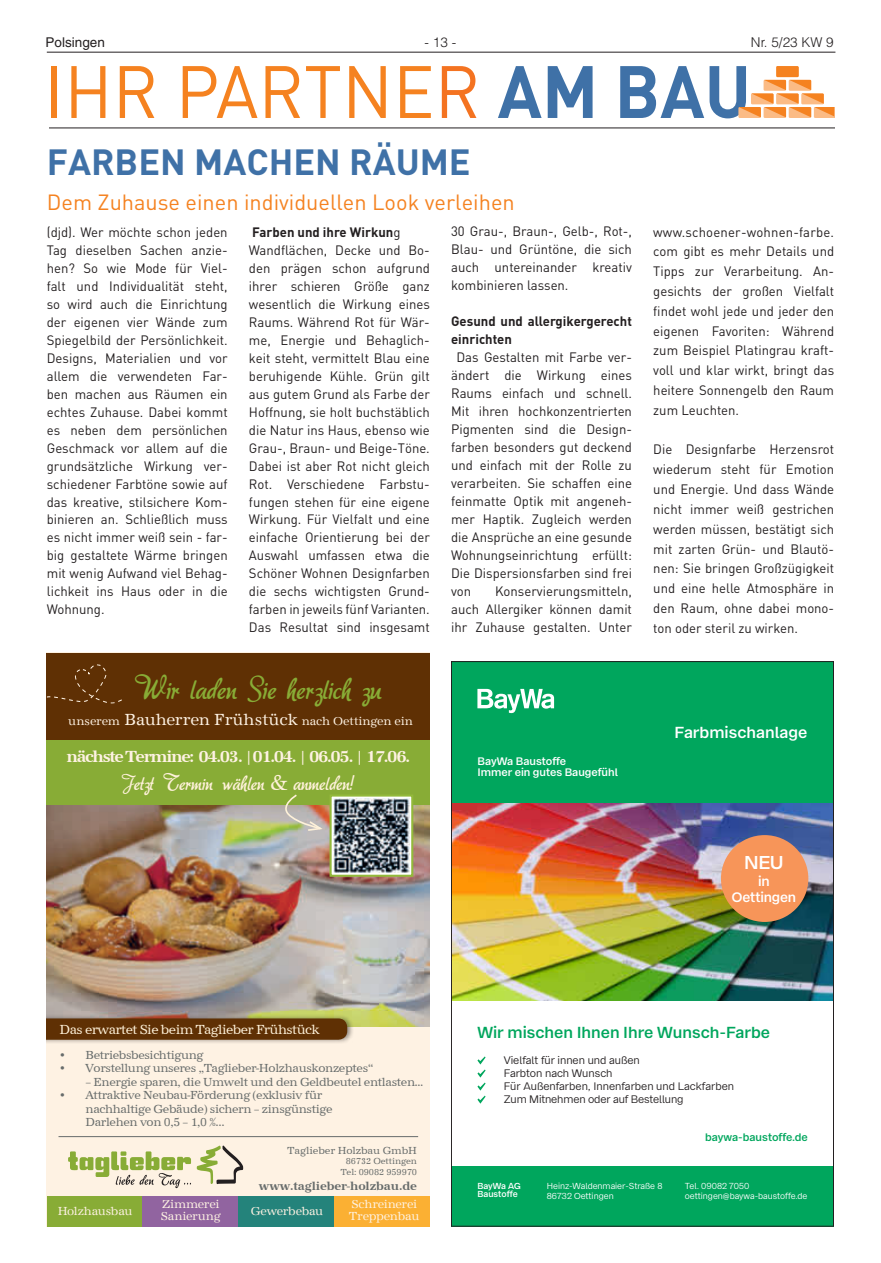
<style>
.page{position:relative;width:881px;height:1263px;background:#fff}
.page>*{position:absolute;margin:0;border:0;box-sizing:border-box;transform-origin:0 0}
.t1{font:72.9px "DIN";color:#f58220;scale:.95 1}
.t2{font:700 36px "DIN";color:#3f71a7}
.t3{font:28.5px "aka Dora";letter-spacing:-.01em;color:#88ac36}
.t4{font:22.5px "URW Antiqua";color:#fef1d9}
.t5{font:21.75px "DIN";color:#f58220}
.t6{font:19.5px "aka Dora";letter-spacing:-.01em;color:#fef1d9}
.t7{font:600 18.6px "Bay Wa Sans";color:#fff}
.t8{font:700 16.5px "URW Antiqua";letter-spacing:-.08em;color:#fef2e3}
.t9{font:600 15.9px "Bay Wa Sans";color:#00a65d}
.t10{font:600 15.9px "Bay Wa Sans";color:#fff}
.t11{font:600 13.65px/16.5px "Bay Wa Sans";letter-spacing:-.015em;color:#fff;text-align:center}
.t12{font:13.5px/18px "DIN";color:#231f20;text-align:justify}
.t13{font:13.5px "URW Antiqua";letter-spacing:-.04em;color:#fef1d9}
.t14{font:700 13.5px/18px "DIN";color:#231f20}
.t15{font:300 13.5px "Helvetica LT";color:#231f20}
.t16{font:13.5px "Helvetica LT";color:#231f20}
.t17{font:12px/13.5px "URW Antiqua";letter-spacing:-.03em;color:#676c6b}
.t18{font:12px/12px "Antiqua";letter-spacing:-.01em;color:#fef2e3}
.t19{font:700 12px "URW Antiqua";letter-spacing:-.01em;color:#676c6b}
.t20{font:10.8px/13px "Bay Wa Sans";color:#231f20}
.t21{font:600 10.8px/10.8px "Bay Wa Sans";color:#fff}
.t22{font:600 10.8px "Bay Wa Sans";color:#00a65d}
.t23{font:10.5px "URW Antiqua";letter-spacing:-.01em;color:#676c6b}
.t24{font:9px/10.8px "URW Antiqua";letter-spacing:-.01em;color:#676c6b;text-align:center}
.t25{font:8.7px/10.5px "Bay Wa Sans";color:#fff}
.t26{font:600 8.7px/8.7px "Bay Wa Sans";color:#fff}
.s1{color:#f47321}
.s2{font-weight:700;color:#3f71a7}
.s3{font-weight:700}
.s4{font-size:16.5px}
</style>
<div class="page">
<hr style="left:47px;top:52px;width:788px;height:1px;background:#231f20">
<div style="left:47px;top:653px;width:382px;height:574px;background:#fef2e3"></div>
<img style="left:47px;top:804px;width:382px;height:223px">
<div style="left:47px;top:653px;width:382px;height:94px;background:#5f3004"></div>
<div style="left:47px;top:740px;width:382px;height:64px;background:#88ac36"></div>
<div style="left:47px;top:1196px;width:95px;height:31px;background:#88ac36"></div>
<div style="left:142px;top:1196px;width:96px;height:31px;background:#9164a0"></div>
<div style="left:238px;top:1196px;width:96px;height:31px;background:#24837b"></div>
<div style="left:334px;top:1196px;width:95px;height:31px;background:#fbb033"></div>
<div style="left:47px;top:1014px;width:307px;height:30px;background:#231f20;opacity:.49"></div>
<svg style="left:47px;top:1018px;width:300px;height:22px;background:#613308"></svg>
<hr style="left:58px;top:1136px;width:360px;height:1px;background:#676c6b">
<div style="left:330px;top:795px;width:82px;height:81px;background:linear-gradient(to right,#fff,#fff)"></div>
<div style="left:329px;top:794px;width:84px;height:83px;border:2px solid #93b93b"></div>
<img style="left:333px;top:798px;width:76px;height:75px">
<svg style="left:280px;top:794px;width:45px;height:38px"></svg>
<svg style="left:68px;top:1145px;width:175px;height:43px"></svg>
<svg style="left:47px;top:664px;width:75px;height:40px"></svg>
<div style="left:451px;top:1166px;width:382px;height:60px;background:#00a65d"></div>
<img style="left:453px;top:803px;width:378px;height:197px">
<div style="left:720px;top:835px;width:88px;height:87px;background:#f79559;border-radius:50%"></div>
<svg style="left:477px;top:1056px;width:8px;height:48px"></svg>
<div style="left:451px;top:661px;width:382px;height:142px;background:#00a65d"></div>
<svg style="left:477px;top:689px;width:77px;height:24px"></svg>
<svg style="left:738px;top:66px;width:95px;height:52px"></svg>
<hr style="left:49px;top:128px;width:784px;height:1px;background:#231f20">
<p class="t16" style="left:45px;top:34px;width:61px">Polsingen</p>
<p class="t15" style="left:424px;top:34px;width:33px">- 13 -</p>
<p class="t15" style="left:750px;top:34px;width:84px">Nr. 5/23 KW 9</p>
<h1 class="t1" style="left:45px;top:46px;width:744px">IHR PARTNE<span class="s1">R</span> <span class="s2">AM BAU</span></h1>
<h2 class="t2" style="left:47px;top:138px;width:425px">FARBEN MACHEN RÄUME</h2>
<h3 class="t5" style="left:47px;top:189px;width:469px">Dem Zuhause einen individuellen Look verleihen</h3>
<p class="t12" style="left:47px;top:222px;width:182px">(djd). Wer möchte schon jeden Tag dieselben Sachen anzie&shy;hen? So wie Mode für Viel&shy;falt und Individualität steht, so wird auch die Einrichtung der eigenen vier Wände zum Spiegelbild der Persönlichkeit.<br>Designs, Materialien und vor allem die verwendeten Far&shy;ben machen aus Räumen ein echtes Zuhause. Dabei kommt es neben dem persönlichen Geschmack vor allem auf die grundsätzliche Wirkung ver&shy;schiedener Farbtöne sowie auf das kreative, stilsichere Kom&shy;binieren an. Schließlich muss es nicht immer weiß sein - far&shy;big gestaltete Wärme bringen mit wenig Aufwand viel Behag&shy;lichkeit ins Haus oder in die Wohnung.</p>
<p class="t12" style="left:249px;top:222px;width:182px;text-align:left"><span class="s3">Farben und ihre Wirkun</span>g<br>Wandflächen, Decke und Bo&shy;den prägen schon aufgrund ihrer schieren Größe ganz wesentlich die Wirkung eines<br>Raums. Während Rot für Wär&shy;me, Energie und Behaglich&shy;keit steht, vermittelt Blau eine beruhigende Kühle. Grün gilt aus gutem Grund als Farbe der<br>Hoffnung, sie holt buchstäblich die Natur ins Haus, ebenso wie<br>Grau-, Braun- und Beige-Töne.<br>Dabei ist aber Rot nicht gleich<br>Rot. Verschiedene Farbstu&shy;fungen stehen für eine eigene<br>Wirkung. Für Vielfalt und eine einfache Orientierung bei der<br>Auswahl umfassen etwa die<br>Schöner Wohnen Designfarben die sechs wichtigsten Grund&shy;farben in jeweils fünf Varianten.<br>Das Resultat sind insgesamt</p>
<p class="t12" style="left:451px;top:222px;width:182px">30 Grau-, Braun-, Gelb-, Rot-, Blau- und Grüntöne, die sich auch untereinander kreativ kombinieren lassen.</p>
<p class="t12" style="left:653px;top:221px;width:182px;line-height:19.8px">www.schoener-wohnen-farbe. com gibt es mehr Details und Tipps zur Verarbeitung. An&shy;gesichts der großen Vielfalt findet wohl jede und jeder den eigenen Favoriten: Während zum Beispiel Platingrau kraft&shy;voll und klar wirkt, bringt das heitere Sonnengelb den Raum zum Leuchten.</p>
<p class="t12" style="left:653px;top:439px;width:182px;line-height:19.8px">Die Designfarbe Herzensrot wiederum steht für Emotion und Energie. Und dass Wände nicht immer weiß gestrichen werden müssen, bestätigt sich mit zarten Grün- und Blautö&shy;nen: Sie bringen Großzügigkeit und eine helle Atmosphäre in den Raum, ohne dabei mono&shy;ton oder steril zu wirken.</p>
<p class="t14" style="left:451px;top:312px;width:182px">Gesund und allergikergerecht einrichten</p>
<p class="t12" style="left:451px;top:348px;width:182px;text-indent:5px">Das Gestalten mit Farbe ver&shy;ändert die Wirkung eines Raums einfach und schnell.<br>Mit ihren hochkonzentrierten Pigmenten sind die Design&shy;farben besonders gut deckend und einfach mit der Rolle zu verarbeiten. Sie schaffen eine feinmatte Optik mit angeneh&shy;mer Haptik. Zugleich werden die Ansprüche an eine gesunde Wohnungseinrichtung erfüllt:<br>Die Dispersionsfarben sind frei von</p>
<p class="t12" style="left:451px;top:582px;width:182px;text-indent:44px">Konservierungsmitteln, auch Allergiker können damit ihr Zuhause gestalten. Unter</p>
<h3 class="t3" style="left:135px;top:670px;width:248px">Wir laden Sie herzlich zu</h3>
<p class="t18" style="left:68px;top:715px;width:346px">unserem <span class="s4">Bauherren Frühstück</span> nach Oettingen ein</p>
<p class="t8" style="left:67px;top:746px;width:345px">nächste Termine: 04.03. |01.04. | 06.05. | 17.06.</p>
<h3 class="t6" style="left:122px;top:770px;width:144px">Jetzt Termin wählen</h3>
<h3 class="t6" style="left:293px;top:770px;width:63px">anmelden!</h3>
<h3 class="t4" style="left:270px;top:770px;width:19px">&amp;</h3>
<p class="t13" style="left:60px;top:1022px;width:261px">Das erwartet Sie beim Taglieber Frühstück</p>
<p class="t17" style="left:58px;top:1048px;width:146px">• Betriebsbesichtigung</p>
<p class="t17" style="left:58px;top:1062px;width:316px">• Vorstellung unseres „Taglieber-Holzhauskonzeptes“</p>
<p class="t17" style="left:85px;top:1075px;width:339px">– Energie sparen, die Umwelt und den Geldbeutel entlasten…</p>
<p class="t17" style="left:85px;top:1089px;width:248px;text-indent:-27px">• Attraktive Neubau-Förderung (exklusiv für nachhaltige Gebäude) sichern – zinsgünstige<br>Darlehen von 0,5 – 1,0 %...</p>
<p class="t23" style="left:287px;top:1144px;width:131px">Taglieber Holzbau GmbH</p>
<p class="t24" style="left:340px;top:1156px;width:78px">86732 Oettingen<br>Tel: 09082 959970</p>
<p class="t19" style="left:259px;top:1178px;width:159px">www.taglieber-holzbau.de</p>
<p class="t18" style="left:58px;top:1205px;width:76px">Holzhausbau</p>
<p class="t18" style="left:161px;top:1198px;width:61px">Zimmerei<br>Sanierung</p>
<p class="t18" style="left:250px;top:1205px;width:74px">Gewerbebau</p>
<p class="t18" style="left:349px;top:1198px;width:72px">Schreinerei<br>Treppenbau</p>
<p class="t21" style="left:477px;top:756px;width:142px">BayWa Baustoffe<br>Immer ein gutes Baugefühl</p>
<p class="t10" style="left:674px;top:722px;width:134px">Farbmischanlage</p>
<h3 class="t7" style="left:743px;top:851px;width:41px">NEU</h3>
<p class="t11" style="left:731px;top:873px;width:66px">in<br>Oettingen</p>
<p class="t9" style="left:477px;top:1023px;width:294px">Wir mischen Ihnen Ihre Wunsch-Farbe</p>
<p class="t20" style="left:503px;top:1054px;width:232px">Vielfalt für innen und außen<br>Farbton nach Wunsch<br>Für Außenfarben, Innenfarben und Lackfarben<br>Zum Mitnehmen oder auf Bestellung</p>
<p class="t22" style="left:704px;top:1130px;width:104px">baywa-baustoffe.de</p>
<p class="t26" style="left:477px;top:1181px;width:45px">BayWa AG<br>Baustoffe</p>
<p class="t25" style="left:546px;top:1180px;width:117px">Heinz-Waldenmaier-Straße 8<br>86732 Oettingen</p>
<p class="t25" style="left:684px;top:1180px;width:124px">Tel. 09082 7050 oettingen@baywa-baustoffe.de</p>
</div>
